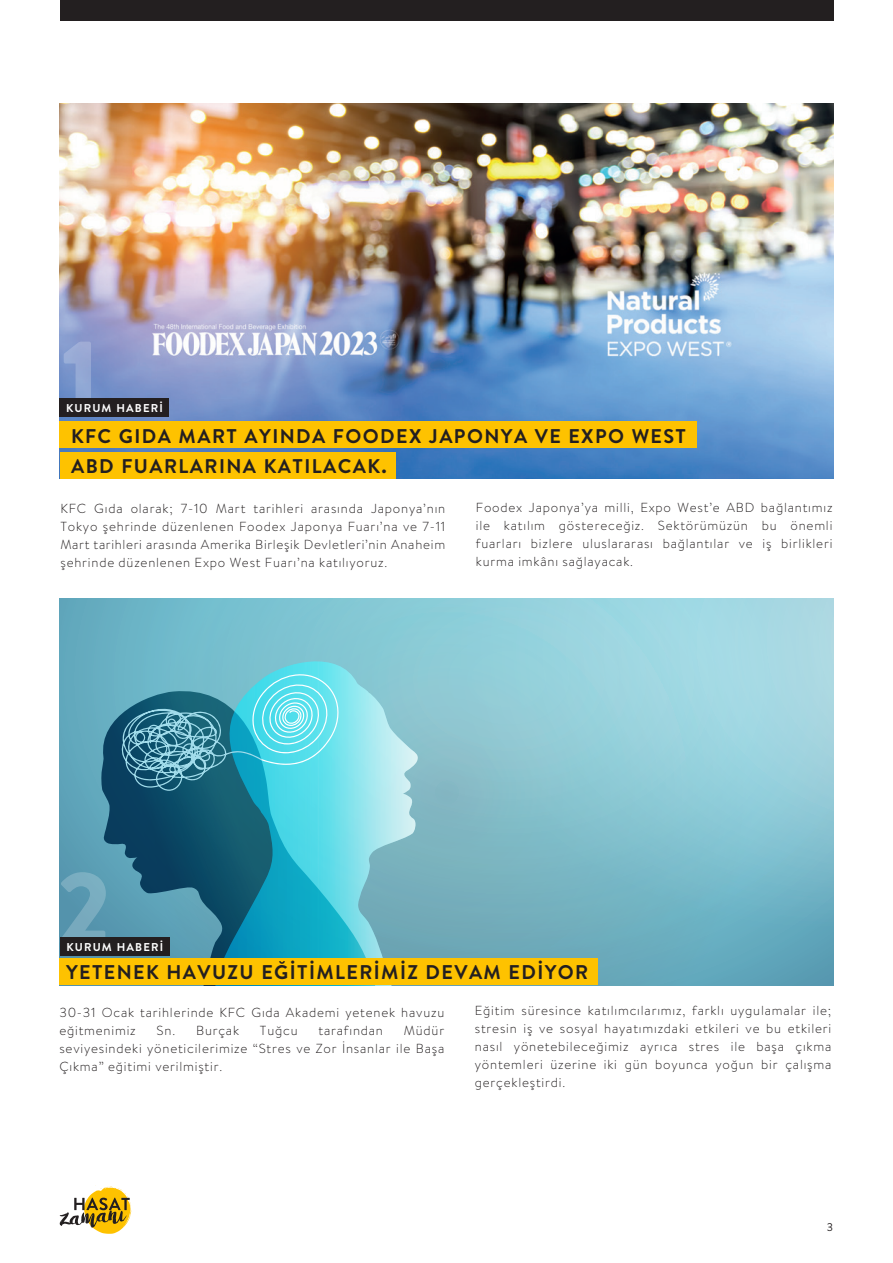
<style>
.page{position:relative;width:893px;height:1263px;background:#fff}
.page>*{position:absolute;margin:0;border:0;box-sizing:border-box;transform-origin:0 0}
.t1{font:900 101.1px "Brandon Text";color:#fff}
.t2{font:700 19.8px/29.8px "Brandon Text";letter-spacing:.07em;color:#231f20}
.t3{font:300 13.05px/18px "Brandon Text";letter-spacing:.06em;color:#231f20;text-align:justify}
.t4{font:700 11.4px "Brandon Text";letter-spacing:.1em;color:#fff}
.t5{font:11.25px "Brandon Text";color:#231f20}
</style>
<div class="page">
<svg style="left:60px;top:598px;width:773px;height:387px;background:#83c1ce"></svg>
<svg style="left:101px;top:691px;width:109px;height:267px;background:#306e88"></svg>
<svg style="left:210px;top:661px;width:214px;height:297px;background:#5ab5c5"></svg>
<svg style="left:121px;top:668px;width:219px;height:123px;background:#4faebf"></svg>
<img style="left:60px;top:103px;width:773px;height:376px">
<svg style="left:59px;top:1185px;width:73px;height:49px"></svg>
<div style="left:60px;top:0;width:773px;height:20px;background:#231f20"></div>
<div style="left:60px;top:452px;width:336px;height:27px;background:#fec200"></div>
<div style="left:59px;top:421px;width:638px;height:27px;background:#fec200"></div>
<div style="left:60px;top:958px;width:538px;height:27px;background:#fec200"></div>
<div style="left:60px;top:937px;width:109px;height:18px;background:#231f20"></div>
<div style="left:59px;top:399px;width:110px;height:18px;background:#231f20"></div>
<h1 class="t1" style="left:60px;top:306px;width:41px">1</h1>
<p class="t4" style="left:66px;top:401px;width:98px">KURUM HABERİ</p>
<h2 class="t2" style="left:71px;top:421px;width:616px">KFC GIDA MART AYINDA FOODEX JAPONYA VE EXPO WEST<br>ABD FUARLARINA KATILACAK.</h2>
<p class="t3" style="left:60px;top:499px;width:386px">KFC Gıda olarak; 7-10 Mart tarihleri arasında Japonya’nın Tokyo şehrinde düzenlenen Foodex Japonya Fuarı’na ve 7-11<br>Mart tarihleri arasında Amerika Birleşik Devletleri’nin Anaheim şehrinde düzenlenen Expo West Fuarı’na katılıyoruz.</p>
<p class="t3" style="left:476px;top:498px;width:358px">Foodex Japonya’ya milli, Expo West’e ABD bağlantımız ile katılım göstereceğiz. Sektörümüzün bu önemli fuarları bizlere uluslararası bağlantılar ve iş birlikleri kurma imkânı sağlayacak.</p>
<h1 class="t1" style="left:56px;top:837px;width:57px">2</h1>
<h2 class="t2" style="left:66px;top:957px;width:524px">YETENEK HAVUZU EĞİTİMLERİMİZ DEVAM EDİYOR</h2>
<p class="t4" style="left:66px;top:939px;width:98px">KURUM HABERİ</p>
<p class="t3" style="left:59px;top:1003px;width:386px">30-31 Ocak tarihlerinde KFC Gıda Akademi yetenek havuzu eğitmenimiz</p>
<p class="t3" style="left:59px;top:1021px;width:386px;text-indent:344px">Müdür seviyesindeki yöneticilerimize “Stres ve Zor İnsanlar ile Başa Çıkma” eğitimi verilmiştir.</p>
<p class="t3" style="left:157px;top:1021px;width:84px">Sn. Burçak</p>
<p class="t3" style="left:260px;top:1021px;width:39px">Tuğcu</p>
<p class="t3" style="left:318px;top:1021px;width:66px">tarafından</p>
<p class="t3" style="left:475px;top:1001px;width:358px">Eğitim süresince katılımcılarımız, farklı uygulamalar ile; stresin iş ve sosyal hayatımızdaki etkileri ve bu etkileri nasıl yönetebileceğimiz ayrıca stres ile başa çıkma yöntemleri üzerine iki gün boyunca yoğun bir çalışma gerçekleştirdi.</p>
<p class="t5" style="left:827px;top:1219px;width:8px">3</p>
</div>
